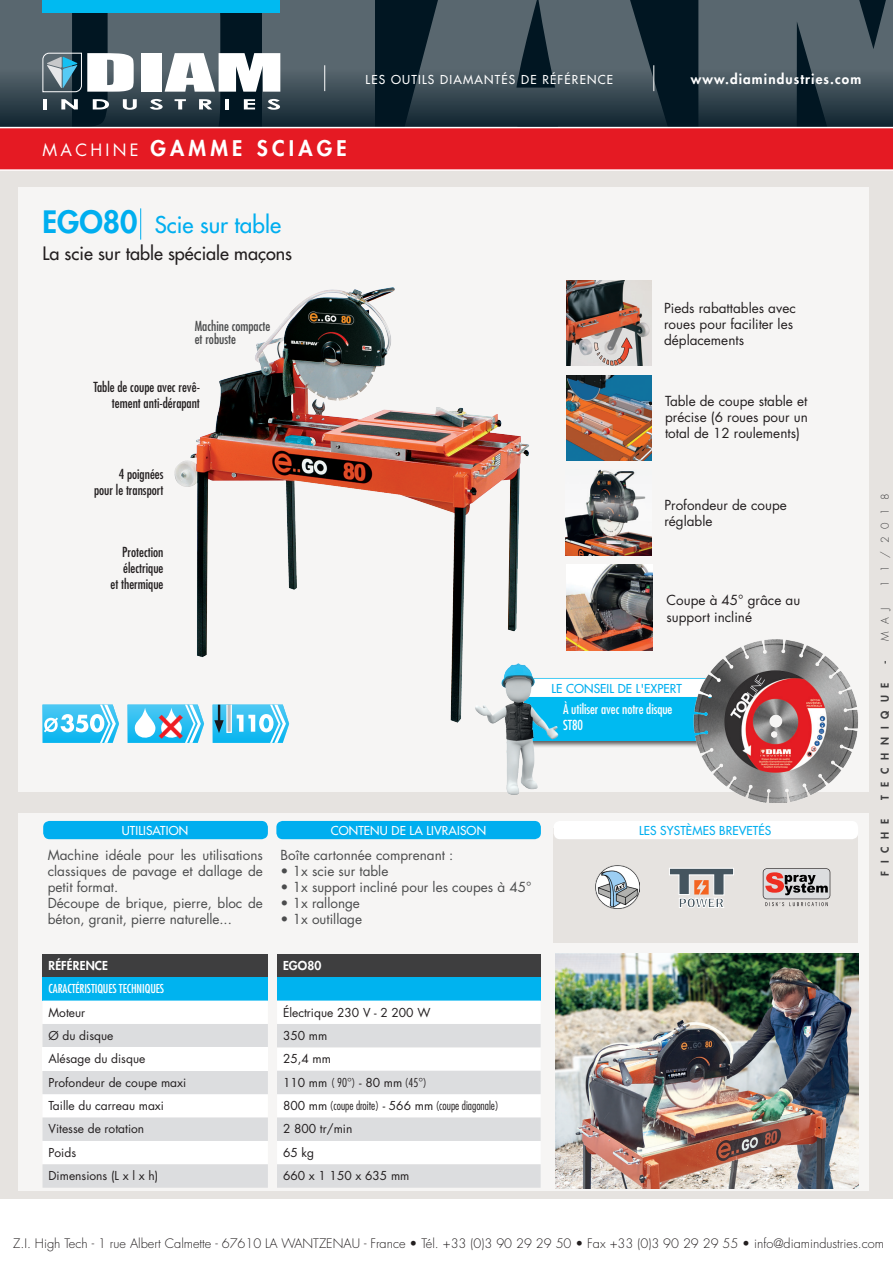
<style>
.page{position:relative;width:893px;height:1263px;background:#fff}
.page>*{position:absolute;margin:0;border:0;box-sizing:border-box;transform-origin:0 0}
.t1{font:500 22.5px "Futura Std";color:#00aeef}
.t2{font:800 21px "Futura Std";letter-spacing:.2em;color:#fff}
.t3{font:500 18px "Futura Std";color:#231f20}
.t4{font:13.5px/16.2px "Futura";color:#4b4c4d;text-align:justify}
.t5{font:13.5px/16.2px "Futura Std";color:#231f20}
.t6{font:condensed 13.5px/16.2px "Futura Std";color:#231f20;text-align:right}
.t7{font:condensed 13.5px/16.5px "Futura Std";letter-spacing:-.005em;color:#fff}
.t8{font:condensed 13.5px "Futura Std";color:#4b4c4d}
.t9{font:800 13.5px "Futura Std";letter-spacing:.08em;color:#fff}
.t10{font:300 12.75px "Futura Std";color:#231f20}
.t11{font:12px "Futura Std";color:#231f20}
.t12{font:300 condensed 12px "Futura Std";color:#231f20}
.t13{font:500 12px "Futura Std";letter-spacing:.01em;color:#00aeef}
.t14{font:500 12px "Futura Std";letter-spacing:.01em;color:#fff}
.t15{font:500 12px "Futura Std";letter-spacing:.1em;color:#fff}
.t16{font:condensed 12px "Futura Std";letter-spacing:-.01em;color:#fff}
.t17{font:800 12px "Futura Std";letter-spacing:.01em;color:#fff}
.t18{font:800 10.5px "Futura Std";letter-spacing:.75em;color:#3e3e3f}
.t19{font:300 10.5px "Futura Std";letter-spacing:.75em;color:#3e3e3f}
.s1{font-weight:400;font-size:16.5px}
.s2{font-weight:800;font-size:30px}
.s3{font-weight:300;font-stretch:condensed}
.s4{font-weight:400;font-stretch:normal}
.s5{font-weight:800}
</style>
<div class="page">
<div style="left:0;top:165px;width:893px;height:1034px;background:#e6e3e0"></div>
<div style="left:18px;top:813px;width:851px;height:377px;background:#f6f5f4"></div>
<div style="left:18px;top:187px;width:850px;height:604px;background:#f6f5f4"></div>
<svg style="left:0;top:0;width:893px;height:171px;background:#6d4b54"></svg>
<hr style="left:140px;top:208px;width:1px;height:32px;background:#00aeef">
<svg style="left:213px;top:724px;width:76px;height:19px"></svg>
<svg style="left:43px;top:705px;width:76px;height:38px"></svg>
<div style="left:522px;top:677px;width:199px;height:71px;background:#231f20;opacity:.75"></div>
<div style="left:524px;top:678px;width:189px;height:63px;background:#00baf1"></div>
<div style="left:509px;top:679px;width:217px;height:18px;background:#fff;border-radius:6px"></div>
<img style="left:472px;top:675px;width:91px;height:120px">
<img style="left:690px;top:639px;width:171px;height:164px">
<div style="left:554px;top:828px;width:304px;height:114px;background:#e6e3e0"></div>
<img style="left:173px;top:287px;width:359px;height:437px">
<img style="left:566px;top:375px;width:85px;height:85px">
<img style="left:566px;top:281px;width:85px;height:85px">
<img style="left:566px;top:565px;width:86px;height:86px">
<img style="left:566px;top:469px;width:86px;height:86px">
<div style="left:43px;top:954px;width:225px;height:23px;background:#3e3e3f"></div>
<div style="left:43px;top:977px;width:225px;height:23px;background:#00b3ef"></div>
<svg style="left:43px;top:1000px;width:225px;height:188px"></svg>
<div style="left:43px;top:1047px;width:225px;height:24px;background:#fff"></div>
<div style="left:43px;top:821px;width:225px;height:18px;background:#00aeef;border-radius:6px"></div>
<div style="left:276px;top:821px;width:265px;height:18px;background:#00aeef;border-radius:6px"></div>
<div style="left:554px;top:821px;width:304px;height:18px;background:#fff;border-radius:6px"></div>
<svg style="left:669px;top:868px;width:65px;height:40px"></svg>
<svg style="left:763px;top:868px;width:67px;height:38px"></svg>
<div style="left:277px;top:954px;width:264px;height:23px;background:#3e3e3f"></div>
<div style="left:277px;top:977px;width:264px;height:23px;background:#00b3ef"></div>
<svg style="left:277px;top:1000px;width:264px;height:188px"></svg>
<img style="left:555px;top:954px;width:303px;height:234px">
<img style="left:595px;top:865px;width:44px;height:43px">
<svg style="left:128px;top:705px;width:76px;height:38px"></svg>
<p class="t15" style="left:365px;top:72px;width:249px">LES OUTILS DIAMANTÉS DE RÉFÉRENCE</p>
<p class="t9" style="left:691px;top:71px;width:172px">www.diamindustries.com</p>
<h2 class="t2" style="left:43px;top:135px;width:306px"><span class="s1">MACHINE</span> GAMME SCIAGE</h2>
<p class="t1" style="left:43px;top:211px;width:240px"><span class="s2">EGO80</span> Scie sur table</p>
<p class="t3" style="left:43px;top:242px;width:251px">La scie sur table spéciale maçons</p>
<p class="t8" style="left:195px;top:317px;width:77px">Machine compacte</p>
<p class="t8" style="left:195px;top:331px;width:43px">et robuste</p>
<p class="t6" style="left:93px;top:379px;width:108px">Table de coupe avec revê&shy;tement anti-dérapant</p>
<p class="t6" style="left:119px;top:465px;width:46px">4 poignées</p>
<p class="t6" style="left:94px;top:482px;width:71px">pour le transport</p>
<p class="t6" style="left:122px;top:543px;width:43px">Protection</p>
<p class="t6" style="left:123px;top:560px;width:42px">électrique</p>
<p class="t6" style="left:111px;top:576px;width:55px">et thermique</p>
<p class="t5" style="left:664px;top:300px;width:133px">Pieds rabattables avec roues pour faciliter les déplacements</p>
<p class="t5" style="left:665px;top:393px;width:144px;text-align:justify">Table de coupe stable et précise (6 roues pour un total de 12 roulements)</p>
<p class="t5" style="left:664px;top:497px;width:124px">Profondeur de coupe réglable</p>
<p class="t5" style="left:666px;top:592px;width:135px">Coupe à 45° grâce au support incliné</p>
<p class="t13" style="left:551px;top:681px;width:132px">LE CONSEIL DE L'EXPERT</p>
<p class="t7" style="left:563px;top:700px;width:111px">À utiliser avec notre disque<br>ST80</p>
<p class="t14" style="left:122px;top:823px;width:68px">UTILISATION</p>
<p class="t14" style="left:331px;top:823px;width:157px">CONTENU DE LA LIVRAISON</p>
<p class="t13" style="left:639px;top:823px;width:134px">LES SYSTÈMES BREVETÉS</p>
<p class="t4" style="left:48px;top:846px;width:217px">Machine idéale pour les utilisations classiques de pavage et dallage de petit format.</p>
<p class="t4" style="left:48px;top:895px;width:217px">Découpe de brique, pierre, bloc de béton, granit, pierre naturelle...</p>
<p class="t4" style="left:281px;top:846px;width:174px">Boîte cartonnée comprenant :</p>
<p class="t4" style="left:281px;top:862px;width:109px">• 1x scie sur table</p>
<p class="t4" style="left:281px;top:879px;width:252px">• 1x support incliné pour les coupes à 45°</p>
<p class="t4" style="left:281px;top:895px;width:81px">• 1x rallonge</p>
<p class="t4" style="left:281px;top:911px;width:83px">• 1x outillage</p>
<p class="t17" style="left:49px;top:958px;width:61px">RÉFÉRENCE</p>
<p class="t16" style="left:49px;top:981px;width:117px">CARACTÉRISTIQUES TECHNIQUES</p>
<p class="t11" style="left:49px;top:1004px;width:38px">Moteur</p>
<p class="t11" style="left:49px;top:1028px;width:66px">Ø du disque</p>
<p class="t11" style="left:49px;top:1051px;width:98px">Alésage du disque</p>
<p class="t11" style="left:49px;top:1074px;width:139px">Profondeur de coupe maxi</p>
<p class="t11" style="left:49px;top:1098px;width:117px">Taille du carreau maxi</p>
<p class="t11" style="left:49px;top:1121px;width:97px">Vitesse de rotation</p>
<p class="t11" style="left:49px;top:1145px;width:29px">Poids</p>
<p class="t11" style="left:49px;top:1168px;width:111px">Dimensions (L x l x h)</p>
<p class="t17" style="left:283px;top:958px;width:40px">EGO80</p>
<p class="t11" style="left:283px;top:1004px;width:149px">Électrique 230 V - 2 200 W</p>
<p class="t11" style="left:283px;top:1028px;width:46px">350 mm</p>
<p class="t11" style="left:283px;top:1051px;width:49px">25,4 mm</p>
<p class="t11" style="left:283px;top:1074px;width:145px">110 mm <span class="s3">( 90°)</span> - 80 mm <span class="s3">(45°)</span></p>
<p class="t12" style="left:283px;top:1098px;width:217px"><span class="s4">800 mm</span> (coupe droite) <span class="s4">- 566 mm</span> (coupe diagonale)</p>
<p class="t11" style="left:283px;top:1121px;width:71px">2 800 tr/min</p>
<p class="t11" style="left:283px;top:1145px;width:33px">65 kg</p>
<p class="t11" style="left:283px;top:1168px;width:128px">660 x 1 150 x 635 mm</p>
<p class="t19" style="left:879px;top:587px;width:95px;rotate:-90deg">11/2018</p>
<p class="t19" style="left:879px;top:664px;width:59px;rotate:-90deg"><span class="s5">-</span> MAJ</p>
<p class="t18" style="left:878px;top:800px;width:119px;rotate:-90deg">TECHNIQUE</p>
<p class="t18" style="left:878px;top:876px;width:59px;rotate:-90deg">FICHE</p>
<p class="t10" style="left:13px;top:1235px;width:872px">Z.I. High Tech - 1 rue Albert Calmette - 67610 LA WANTZENAU - France • Tél. +33 (0)3 90 29 29 50 • Fax +33 (0)3 90 29 29 55 • info@diamindustries.com</p>
</div>
